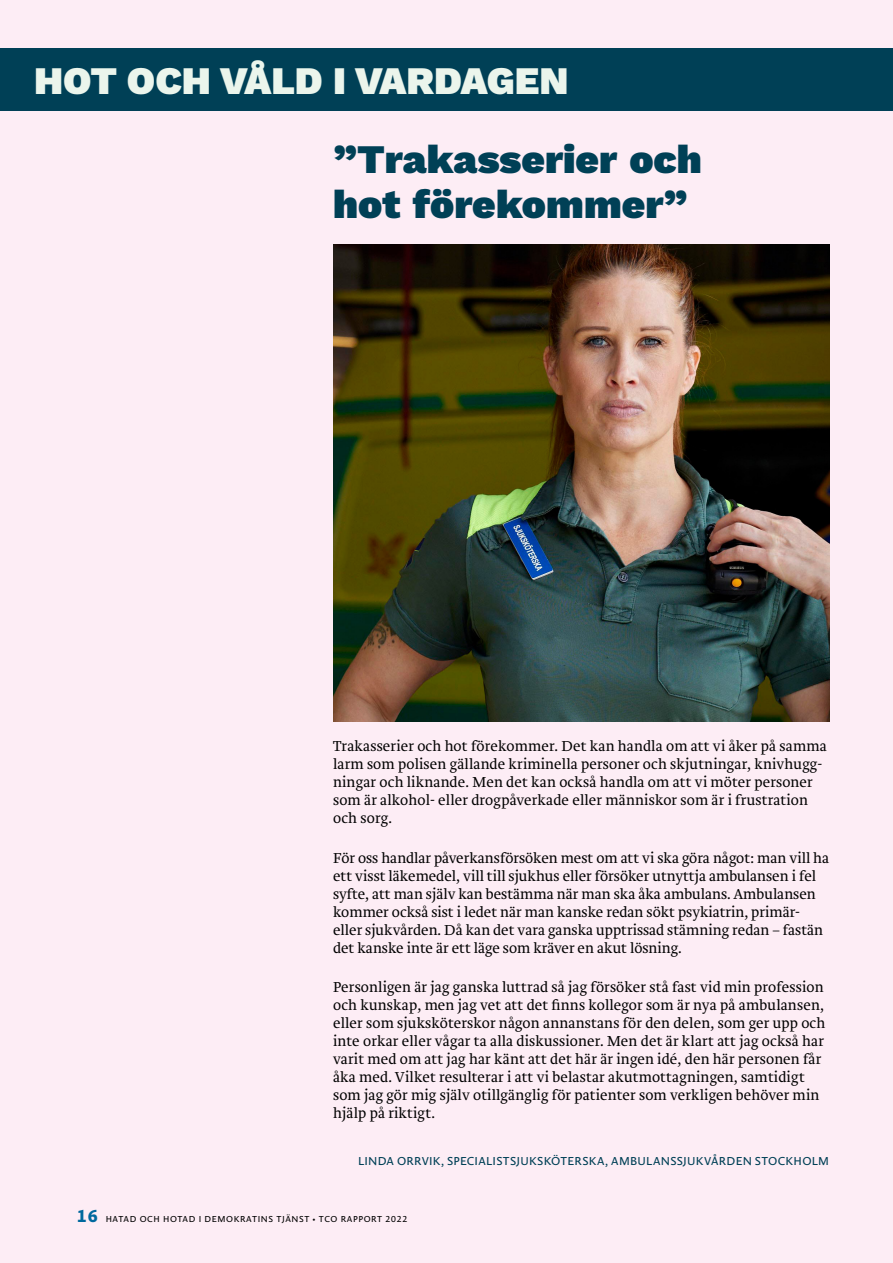
<style>
.page{position:relative;width:893px;height:1263px;background:#fdedf5}
.page>*{position:absolute;margin:0;border:0;box-sizing:border-box;transform-origin:0 0}
.t1{font:900 40.5px/45px "Work Sans";color:#004056}
.t2{font:900 39px "Work Sans";color:#ebf5ec}
.Brödtext{font:300 15px/18px "Brioni Std";letter-spacing:.01em;color:#000}
.Namn-2{font:300 12px "Brioni Sanst Std";letter-spacing:.02em;color:#004056}
.t3{font:300 9px "Brioni Sanst Std";letter-spacing:.065em;color:#000}
.s1{font-family:"Brioni Sans Std";font-weight:700;font-size:18px;color:#00699e}
</style>
<div class="page">
<div style="left:0;top:49px;width:893px;height:62px;background:#004056"></div>
<img style="left:333px;top:244px;width:496px;height:477px">
<p class="t2" style="left:34px;top:59px;width:536px">HOT OCH VÅLD I VARDAGEN</p>
<p class="t1" style="left:333px;top:139px;width:370px">”Trakasserier och hot förekommer”</p>
<p class="Brödtext" style="left:333px;top:738px;width:495px">Trakasserier och hot förekommer. Det kan handla om att vi åker på samma larm som polisen gällande kriminella personer och skjutningar, knivhugg&shy;ningar och liknande. Men det kan också handla om att vi möter personer som är alkohol- eller drogpåverkade eller människor som är i frustration och sorg.</p>
<p class="Brödtext" style="left:333px;top:849px;width:498px">För oss handlar påverkansförsöken mest om att vi ska göra något: man vill ha ett visst läkemedel, vill till sjukhus eller försöker utnyttja ambulansen i fel syfte, att man själv kan bestämma när man ska åka ambulans. Ambulansen kommer också sist i ledet när man kanske redan sökt psykiatrin, primär&shy;eller sjukvården. Då kan det vara ganska upptrissad stämning redan – fastän det kanske inte är ett läge som kräver en akut lösning.</p>
<p class="Brödtext" style="left:333px;top:978px;width:494px">Personligen är jag ganska luttrad så jag försöker stå fast vid min profession och kunskap, men jag vet att det finns kollegor som är nya på ambulansen, eller som sjuksköterskor någon annanstans för den delen, som ger upp och inte orkar eller vågar ta alla diskussioner. Men det är klart att jag också har varit med om att jag har känt att det här är ingen idé, den här personen får åka med. Vilket resulterar i att vi belastar akutmottagningen, samtidigt som jag gör mig själv otillgänglig för patienter som verkligen behöver min hjälp på riktigt.</p>
<p class="Namn-2" style="left:358px;top:1153px;width:473px">LINDA ORRVIK, SPECIALISTSJUKSKÖTERSKA, AMBULANSSJUKVÅRDEN STOCKHOLM</p>
<p class="t3" style="left:77px;top:1213px;width:332px"><span class="s1">16</span> HATAD OCH HOTAD I DEMOKRATINS TJÄNST • TCO RAPPORT 2022</p>
</div>
